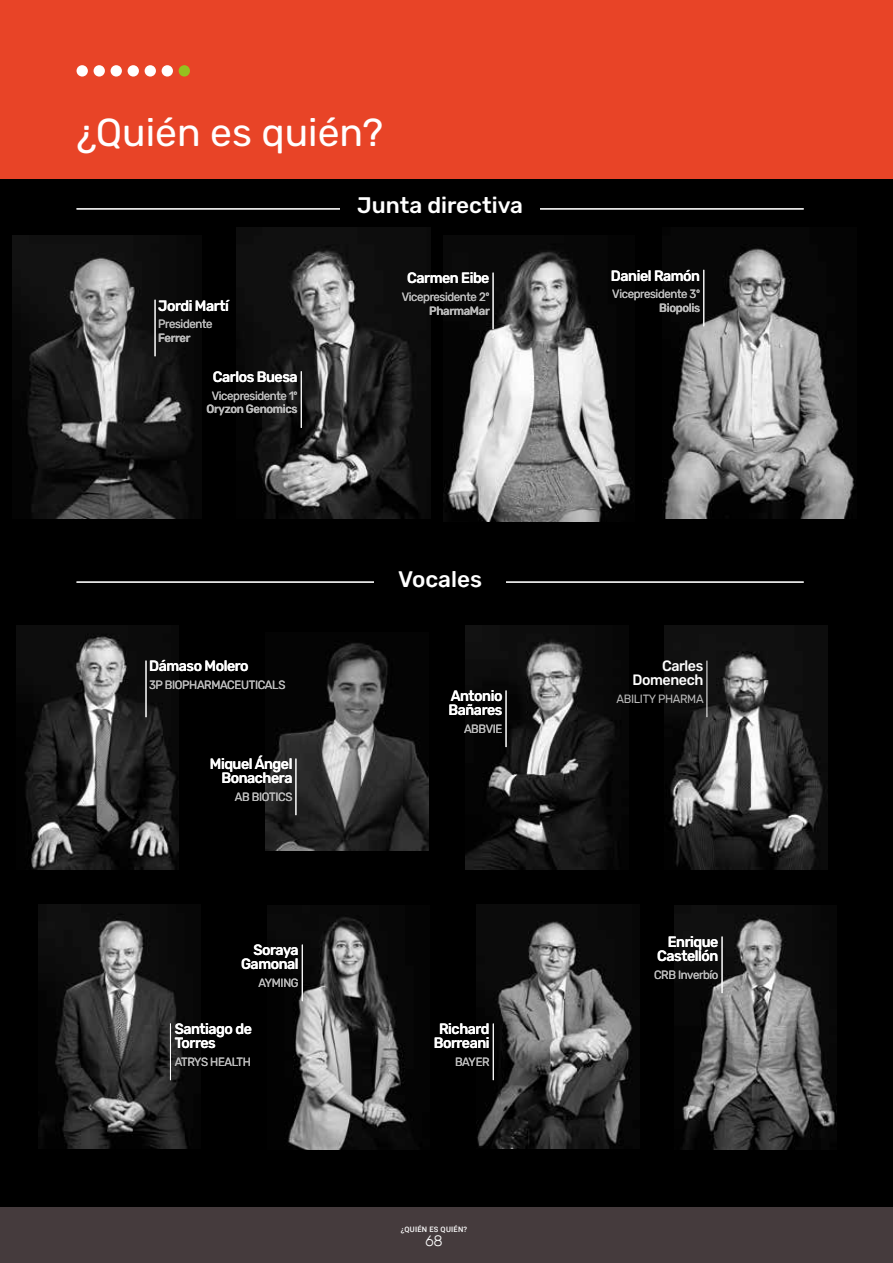
<style>
.page{position:relative;width:893px;height:1263px;background:#fff}
.page>*{position:absolute;margin:0;border:0;box-sizing:border-box;transform-origin:0 0}
.Título_capítulo_-_pá{font:39px "Rubik";color:#fff}
.jutna_directiva___vo{font:500 22.5px "Rubik";color:#fff}
.nombre{font:500 15px/13.5px "Rubik";letter-spacing:-.03em;color:#fff;text-align:right;scale:.95 1}
.t1{font:300 15px "Rubik";color:#fff}
.cargo{font:12px "Rubik";letter-spacing:-.03em;color:#bababa;scale:.95 1}
.empresa{font:500 12px "Rubik";letter-spacing:-.03em;color:#bababa;scale:.95 1}
.t2{font:500 7.5px "Roboto";letter-spacing:.035em;color:#fff}
</style>
<div class="page">
<div style="left:0;top:1206px;width:893px;height:57px;background:#453b3d"></div>
<div style="left:0;top:0;width:893px;height:179px;background:#e84427"></div>
<div style="left:128px;top:65px;width:11px;height:12px;background:#fff;border-radius:50%"></div>
<div style="left:111px;top:65px;width:11px;height:12px;background:#fff;border-radius:50%"></div>
<div style="left:179px;top:65px;width:11px;height:12px;background:#95c11f;border-radius:50%"></div>
<div style="left:94px;top:65px;width:11px;height:12px;background:#fff;border-radius:50%"></div>
<div style="left:162px;top:65px;width:11px;height:12px;background:#fff;border-radius:50%"></div>
<div style="left:77px;top:65px;width:11px;height:12px;background:#fff;border-radius:50%"></div>
<div style="left:145px;top:65px;width:11px;height:12px;background:#fff;border-radius:50%"></div>
<div style="left:0;top:179px;width:893px;height:1027px;background:#000"></div>
<img style="left:13px;top:235px;width:180px;height:283px">
<img style="left:237px;top:227px;width:194px;height:291px">
<img style="left:444px;top:245px;width:187px;height:276px">
<img style="left:664px;top:244px;width:191px;height:274px">
<hr style="left:155px;top:300px;width:1px;height:56px;background:#fff">
<hr style="left:301px;top:371px;width:1px;height:57px;background:#fff">
<hr style="left:493px;top:273px;width:1px;height:56px;background:#fff">
<hr style="left:703px;top:270px;width:1px;height:56px;background:#fff">
<hr style="left:505px;top:208px;width:299px;height:1px;background:#fff">
<hr style="left:77px;top:208px;width:298px;height:1px;background:#fff">
<div style="left:340px;top:192px;width:200px;height:21px;background:#000"></div>
<hr style="left:505px;top:581px;width:299px;height:2px;background:#fff">
<hr style="left:77px;top:581px;width:298px;height:2px;background:#fff">
<div style="left:374px;top:566px;width:132px;height:21px;background:#000"></div>
<img style="left:265px;top:643px;width:164px;height:207px">
<img style="left:16px;top:625px;width:163px;height:244px">
<img style="left:466px;top:625px;width:151px;height:244px">
<img style="left:665px;top:625px;width:162px;height:244px">
<img style="left:38px;top:904px;width:149px;height:244px">
<img style="left:267px;top:905px;width:144px;height:244px">
<img style="left:477px;top:904px;width:156px;height:244px">
<img style="left:674px;top:905px;width:161px;height:244px">
<hr style="left:146px;top:661px;width:1px;height:56px;background:#fff">
<hr style="left:296px;top:759px;width:1px;height:56px;background:#fff">
<hr style="left:506px;top:690px;width:1px;height:57px;background:#fff">
<hr style="left:706px;top:661px;width:1px;height:56px;background:#fff">
<hr style="left:170px;top:1023px;width:1px;height:57px;background:#fff">
<hr style="left:302px;top:944px;width:1px;height:57px;background:#fff">
<hr style="left:493px;top:1023px;width:1px;height:57px;background:#fff">
<hr style="left:722px;top:936px;width:1px;height:57px;background:#fff">
<p class="Título_capítulo_-_pá" style="left:77px;top:110px;width:308px">¿Quién es quién?</p>
<p class="nombre" style="left:158px;top:299px;width:76px">Jordi Martí</p>
<p class="cargo" style="left:158px;top:317px;width:59px">Presidente</p>
<p class="empresa" style="left:158px;top:331px;width:36px">Ferrer</p>
<p class="nombre" style="left:213px;top:371px;width:91px">Carlos Buesa</p>
<p class="cargo" style="left:212px;top:389px;width:92px">Vicepresidente 1º</p>
<p class="empresa" style="left:207px;top:402px;width:97px">Oryzon Genomics</p>
<p class="jutna_directiva___vo" style="left:357px;top:193px;width:167px">Junta directiva</p>
<p class="nombre" style="left:407px;top:272px;width:88px">Carmen Eibe</p>
<p class="cargo" style="left:402px;top:290px;width:94px">Vicepresidente 2º</p>
<p class="empresa" style="left:429px;top:304px;width:65px">PharmaMar</p>
<p class="nombre" style="left:149px;top:660px;width:106px">Dámaso Molero</p>
<p class="cargo" style="left:149px;top:678px;width:145px">3P BIOPHARMACEUTICALS</p>
<p class="nombre" style="left:210px;top:758px;width:89px">Miquel Ángel<br>Bonachera</p>
<p class="cargo" style="left:235px;top:790px;width:62px">AB BIOTICS</p>
<p class="nombre" style="left:241px;top:944px;width:62px">Soraya<br>Gamonal</p>
<p class="cargo" style="left:258px;top:976px;width:44px">AYMING</p>
<p class="nombre" style="left:175px;top:1023px;width:83px;text-align:left">Santiago de<br>Torres</p>
<p class="cargo" style="left:175px;top:1055px;width:82px">ATRYS HEALTH</p>
<p class="jutna_directiva___vo" style="left:398px;top:566px;width:85px">Vocales</p>
<p class="nombre" style="left:448px;top:690px;width:58px;text-align:left">Antonio<br>Bañares</p>
<p class="cargo" style="left:464px;top:722px;width:42px">ABBVIE</p>
<p class="nombre" style="left:434px;top:1023px;width:60px;text-align:center">Richard<br>Borreani</p>
<p class="cargo" style="left:455px;top:1055px;width:38px">BAYER</p>
<p class="t2" style="left:401px;top:1224px;width:68px">¿QUIÉN ES QUIÉN?</p>
<p class="t1" style="left:425px;top:1232px;width:19px">68</p>
<p class="nombre" style="left:611px;top:269px;width:95px">Daniel Ramón</p>
<p class="cargo" style="left:612px;top:287px;width:94px">Vicepresidente 3º</p>
<p class="empresa" style="left:659px;top:301px;width:45px">Biopolis</p>
<p class="nombre" style="left:633px;top:660px;width:76px">Carles<br>Domenech</p>
<p class="cargo" style="left:616px;top:692px;width:93px">ABILITY PHARMA</p>
<p class="nombre" style="left:657px;top:936px;width:66px">Enrique<br>Castellón</p>
<p class="cargo" style="left:654px;top:968px;width:69px">CRB Inverbío</p>
</div>
